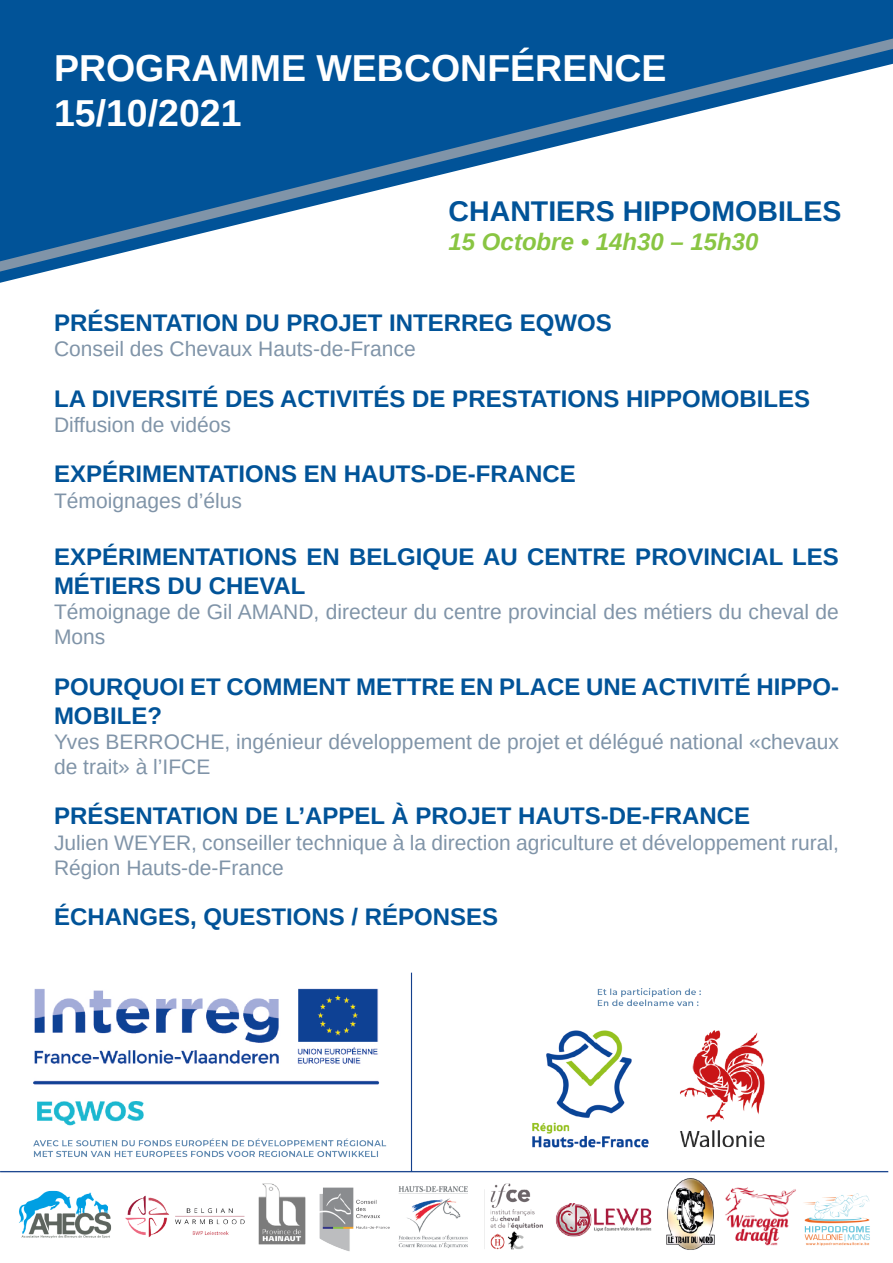
<style>
.page{position:relative;width:893px;height:1263px;background:#fff}
.page>*{position:absolute;margin:0;border:0;box-sizing:border-box;transform-origin:0 0}
.t1{font:700 37.5px "Arimo";color:#fff}
.t2{font:700 28.5px "Arimo";color:#015398}
.t3{font:700 24px/28.8px "Arimo";color:#015398}
.t4{font:italic 700 24px "Arimo";color:#89c542}
.t5{font:21px/25.2px "Arimo";color:#8094a8}
</style>
<div class="page">
<svg style="left:0;top:0;width:893px;height:283px;fill:#015398"></svg>
<svg style="left:0;top:39px;width:893px;height:233px;fill:#015398"></svg>
<img style="left:0;top:972px;width:889px;height:279px">
<p class="t1" style="left:54px;top:43px;width:614px">PROGRAMME WEBCONFÉRENCE</p>
<p class="t1" style="left:54px;top:88px;width:189px">15/10/2021</p>
<p class="t2" style="left:449px;top:192px;width:394px">CHANTIERS HIPPOMOBILES</p>
<p class="t4" style="left:449px;top:225px;width:311px">15 Octobre • 14h30 – 15h30</p>
<p class="t3" style="left:54px;top:309px;width:559px">PRÉSENTATION DU PROJET INTERREG EQWOS</p>
<p class="t5" style="left:54px;top:337px;width:363px">Conseil des Chevaux Hauts-de-France</p>
<p class="t3" style="left:54px;top:384px;width:758px">LA DIVERSITÉ DES ACTIVITÉS DE PRESTATIONS HIPPOMOBILES</p>
<p class="t5" style="left:54px;top:412px;width:179px">Diffusion de vidéos</p>
<p class="t3" style="left:54px;top:460px;width:523px">EXPÉRIMENTATIONS EN HAUTS-DE-FRANCE</p>
<p class="t5" style="left:54px;top:488px;width:189px">Témoignages d’élus</p>
<p class="t3" style="left:54px;top:543px;width:786px">EXPÉRIMENTATIONS EN BELGIQUE AU CENTRE PROVINCIAL LES<br>MÉTIERS DU CHEVAL</p>
<p class="t5" style="left:54px;top:599px;width:786px">Témoignage de Gil AMAND, directeur du centre provincial des métiers du cheval de<br>Mons</p>
<p class="t3" style="left:54px;top:672px;width:786px">POURQUOI ET COMMENT METTRE EN PLACE UNE ACTIVITÉ HIPPO-<br>MOBILE?</p>
<p class="t5" style="left:54px;top:729px;width:786px">Yves BERROCHE, ingénieur développement de projet et délégué national «chevaux de trait» à l’IFCE</p>
<p class="t3" style="left:54px;top:802px;width:698px">PRÉSENTATION DE L’APPEL À PROJET HAUTS-DE-FRANCE</p>
<p class="t5" style="left:54px;top:830px;width:786px">Julien WEYER, conseiller technique à la direction agriculture et développement rural,<br>Région Hauts-de-France</p>
<p class="t3" style="left:54px;top:903px;width:446px">ÉCHANGES, QUESTIONS / RÉPONSES</p>
</div>
